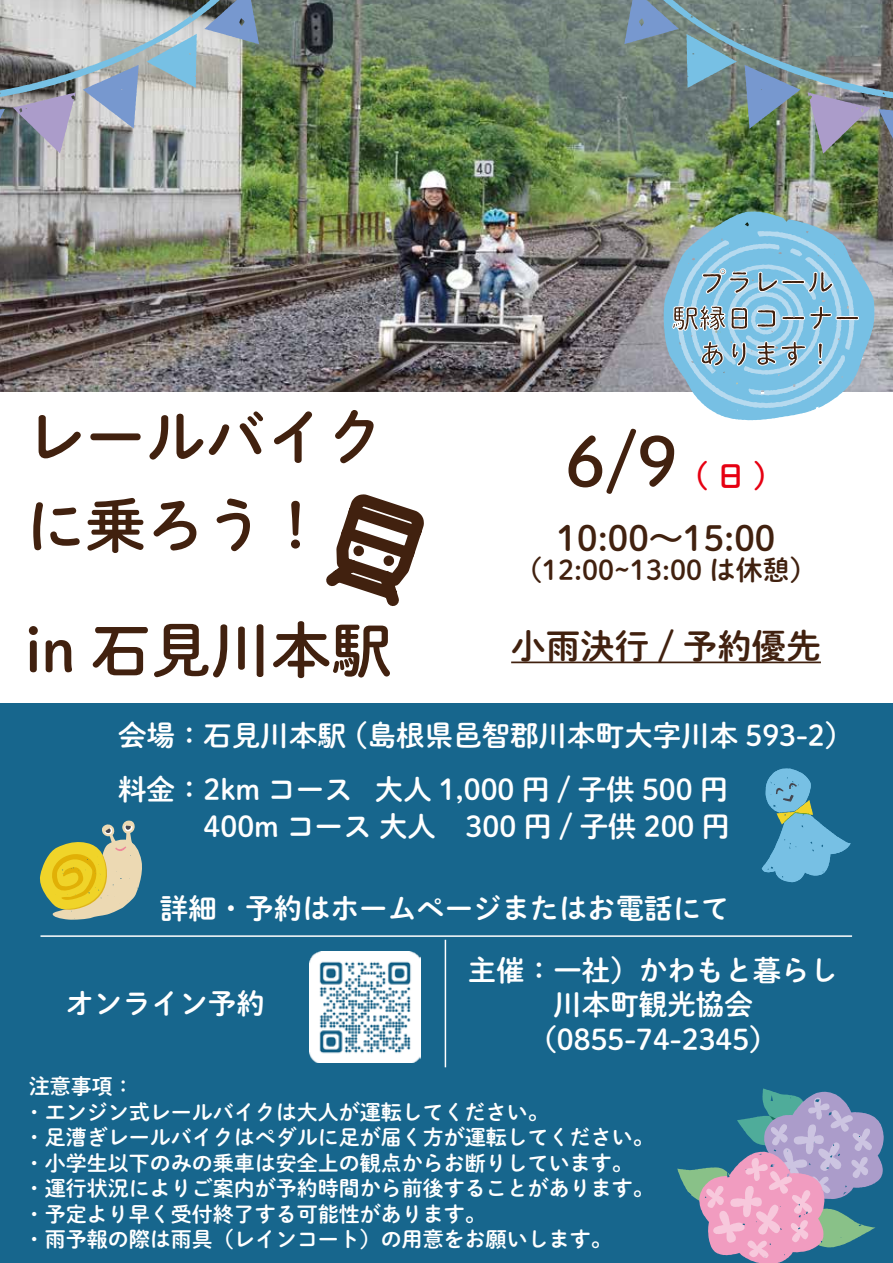
<style>
.page{position:relative;width:893px;height:1263px;background:#fff}
.page>*{position:absolute;margin:0;border:0;box-sizing:border-box;transform-origin:0 0}
.t1{font:67.5px "DNP Shuei M Go Std B";color:#41210f}
.t2{font:60px/88.5px "DNP Shuei M Go Std B";color:#41210f}
.t3{font:34.5px "DNP Shuei M Go Std B";color:#41210f}
.t4{font:30px "DNP Shuei M Go Std B";color:#e60012}
.t5{font:28.5px/34.5px "DNP Shuei M Go Std B";color:#fff}
.t6{font:27px "DNP Shuei M Go Std B";color:#41210f}
.t7{font:21px/25.5px "DNP Shuei M Go Std B";color:#fff}
</style>
<div class="page">
<div style="left:0;top:704px;width:893px;height:559px;background:#17668d"></div>
<img style="left:309px;top:951px;width:111px;height:111px">
<img style="left:0;top:0;width:893px;height:392px">
<hr style="left:511px;top:661px;width:310px;height:2px;background:#41210f">
<hr style="left:40px;top:935px;width:812px;height:2px;background:#fff">
<hr style="left:445px;top:940px;width:1px;height:127px;background:#fff">
<svg style="left:664px;top:211px;width:210px;height:209px"></svg>
<svg style="left:762px;top:768px;width:89px;height:114px"></svg>
<img style="left:315px;top:0;width:118px;height:606px">
<svg style="left:40px;top:820px;width:102px;height:100px"></svg>
<img style="left:0;top:0;width:291px;height:165px">
<img style="left:592px;top:0;width:301px;height:165px">
<svg style="left:677px;top:1088px;width:207px;height:175px"></svg>
<h2 class="t2" style="left:26px;top:390px;width:361px">レールバイクに乗ろう！</h2>
<h2 class="t2" style="left:26px;top:603px;width:367px">in 石見川本駅</h2>
<h1 class="t1" style="left:565px;top:412px;width:114px">6/9</h1>
<h3 class="t4" style="left:695px;top:453px;width:73px">(日)</h3>
<h3 class="t3" style="left:557px;top:512px;width:220px">10:00～15:00</h3>
<p class="t6" style="left:515px;top:550px;width:303px">（12:00~13:00 は休憩）</p>
<h3 class="t3" style="left:511px;top:620px;width:311px">小雨決行 / 予約優先</h3>
<h3 class="t5" style="left:118px;top:707px;width:737px;line-height:54px">会場：石見川本駅 （島根県邑智郡川本町大字川本 593-2）料金：2km コース 大人 1,000 円 / 子供 500 円</h3>
<h3 class="t5" style="left:118px;top:808px;width:613px">　　　400m コース 大人 300 円 / 子供 200 円</h3>
<h3 class="t5" style="left:160px;top:890px;width:571px">詳細・予約はホームページまたはお電話にて</h3>
<h3 class="t5" style="left:65px;top:985px;width:201px">オンライン予約</h3>
<h3 class="t5" style="left:468px;top:952px;width:372px;text-align:center">主催：一社）かわもと暮らし川本町観光協会（0855-74-2345）</h3>
<p class="t7" style="left:24px;top:1073px;width:631px">注意事項：<br>・エンジン式レールバイクは大人が運転してください。<br>・足漕ぎレールバイクはペダルに足が届く方が運転してください。・小学生以下のみの乗車は安全上の観点からお断りしています。・運行状況によりご案内が予約時間から前後することがあります。・予定より早く受付終了する可能性があります。<br>・雨予報の際は雨具（レインコート）の用意をお願いします。</p>
</div>
